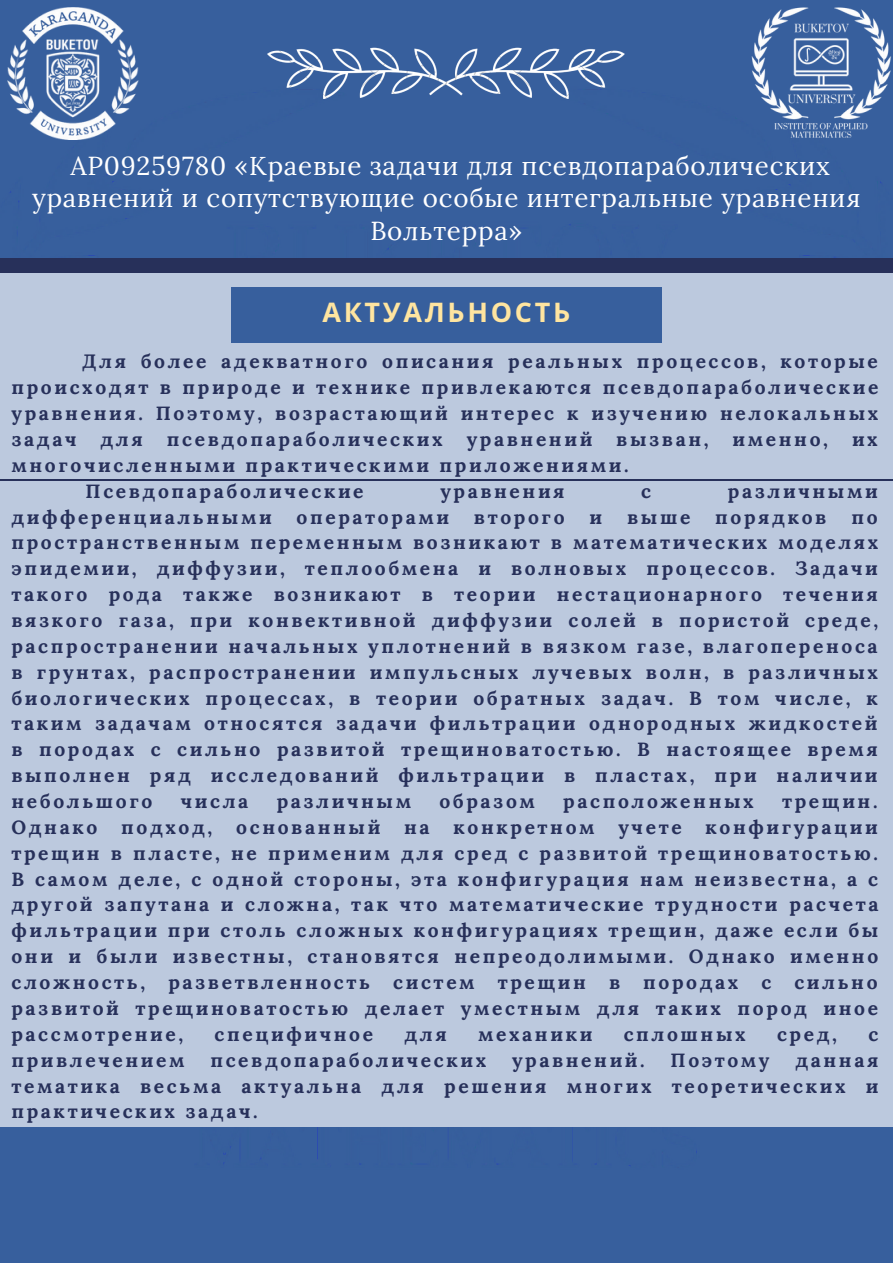
<style>
.page{position:relative;width:893px;height:1264px;background:#fff}
.page>*{position:absolute;margin:0;border:0;box-sizing:border-box;transform-origin:0 0}
.t1{font:700 27px "Noto Sans";letter-spacing:.1em;color:#ffe5a0}
.t2{font:25.95px/32.5px "Lora";letter-spacing:.03em;color:#fff;text-align:center}
.t3{font:700 19.2px/25.8px "Lora";letter-spacing:.135em;color:#27305a;text-align:justify}
</style>
<div class="page">
<div style="left:0;top:0;width:892px;height:1262px;background:#375f9d"></div>
<div style="left:0;top:266px;width:892px;height:860px;background:#bcc9de"></div>
<hr style="left:0;top:479px;width:892px;height:1px;background:#27305a">
<img style="left:7px;top:8px;width:132px;height:131px">
<img style="left:743px;top:0;width:149px;height:151px">
<div style="left:231px;top:287px;width:430px;height:56px;background:#375f9d"></div>
<div style="left:0;top:258px;width:892px;height:14px;background:#27305a"></div>
<img style="left:268px;top:47px;width:356px;height:52px">
<h2 class="t2" style="left:32px;top:149px;width:829px">АР09259780 «Краевые задачи для псевдопараболических уравнений и сопутствующие особые интегральные уравнения<br>Вольтерра»</h2>
<h1 class="t1" style="left:322px;top:293px;width:249px">АКТУАЛЬНОСТЬ</h1>
<p class="t3" style="left:82px;top:348px;width:797px">Для более адекватного описания реальных процессов, которые</p>
<p class="t3" style="left:11px;top:374px;width:868px">происходят в природе и технике привлекаются псевдопараболические</p>
<p class="t3" style="left:11px;top:400px;width:868px">уравнения. Поэтому, возрастающий интерес к изучению нелокальных</p>
<p class="t3" style="left:11px;top:426px;width:867px">задач для псевдопараболических уравнений вызван, именно, их</p>
<p class="t3" style="left:11px;top:452px;width:618px">многочисленными практическими приложениями.</p>
<p class="t3" style="left:85px;top:477px;width:279px">Псевдопараболические</p>
<p class="t3" style="left:440px;top:477px;width:126px">уравнения</p>
<p class="t3" style="left:641px;top:477px;width:11px">с</p>
<p class="t3" style="left:728px;top:477px;width:151px">различными</p>
<p class="t3" style="left:11px;top:503px;width:262px">дифференциальными</p>
<p class="t3" style="left:296px;top:503px;width:154px">операторами</p>
<p class="t3" style="left:474px;top:503px;width:92px">второго</p>
<p class="t3" style="left:589px;top:503px;width:14px">и</p>
<p class="t3" style="left:627px;top:503px;width:65px">выше</p>
<p class="t3" style="left:715px;top:503px;width:113px">порядков</p>
<p class="t3" style="left:11px;top:503px;width:868px;text-indent:839px">по пространственным переменным возникают в математических моделях эпидемии, диффузии, теплообмена и волновых процессов. Задачи такого рода также возникают в теории нестационарного течения вязкого газа, при конвективной диффузии солей в пористой среде, распространении начальных уплотнений в вязком газе, влагопереноса в грунтах, распространении импульсных лучевых волн, в различных биологических процессах, в теории обратных задач. В том числе, к таким задачам относятся задачи фильтрации однородных жидкостей в породах с сильно развитой трещиноватостью. В настоящее время выполнен ряд исследований фильтрации в пластах, при наличии небольшого</p>
<p class="t3" style="left:181px;top:788px;width:69px">числа</p>
<p class="t3" style="left:277px;top:788px;width:136px">различным</p>
<p class="t3" style="left:439px;top:788px;width:97px">образом</p>
<p class="t3" style="left:563px;top:788px;width:192px">расположенных</p>
<p class="t3" style="left:11px;top:788px;width:868px;text-indent:770px">трещин.<br>Однако подход, основанный на конкретном учете конфигурации трещин в пласте, не применим для сред с развитой трещиноватостью.<br>В самом деле, с одной стороны, эта конфигурация нам неизвестна, а с другой запутана и сложна, так что математические трудности расчета фильтрации при столь сложных конфигурациях трещин, даже если бы они и были известны, становятся непреодолимыми. Однако именно сложность, разветвленность систем трещин в породах с сильно развитой трещиноватостью делает уместным для таких пород иное рассмотрение,</p>
<p class="t3" style="left:214px;top:1020px;width:160px">специфичное</p>
<p class="t3" style="left:404px;top:1020px;width:44px">для</p>
<p class="t3" style="left:478px;top:1020px;width:116px">механики</p>
<p class="t3" style="left:623px;top:1020px;width:123px">сплошных</p>
<p class="t3" style="left:777px;top:1020px;width:61px">сред,</p>
<p class="t3" style="left:868px;top:1020px;width:11px">с</p>
<p class="t3" style="left:11px;top:1046px;width:175px">привлечением</p>
<p class="t3" style="left:210px;top:1046px;width:277px">псевдопараболических</p>
<p class="t3" style="left:512px;top:1046px;width:134px">уравнений.</p>
<p class="t3" style="left:670px;top:1046px;width:101px">Поэтому</p>
<p class="t3" style="left:11px;top:1046px;width:868px;text-indent:783px">данная тематика весьма актуальна для решения многих теоретических и практических задач.</p>
</div>
